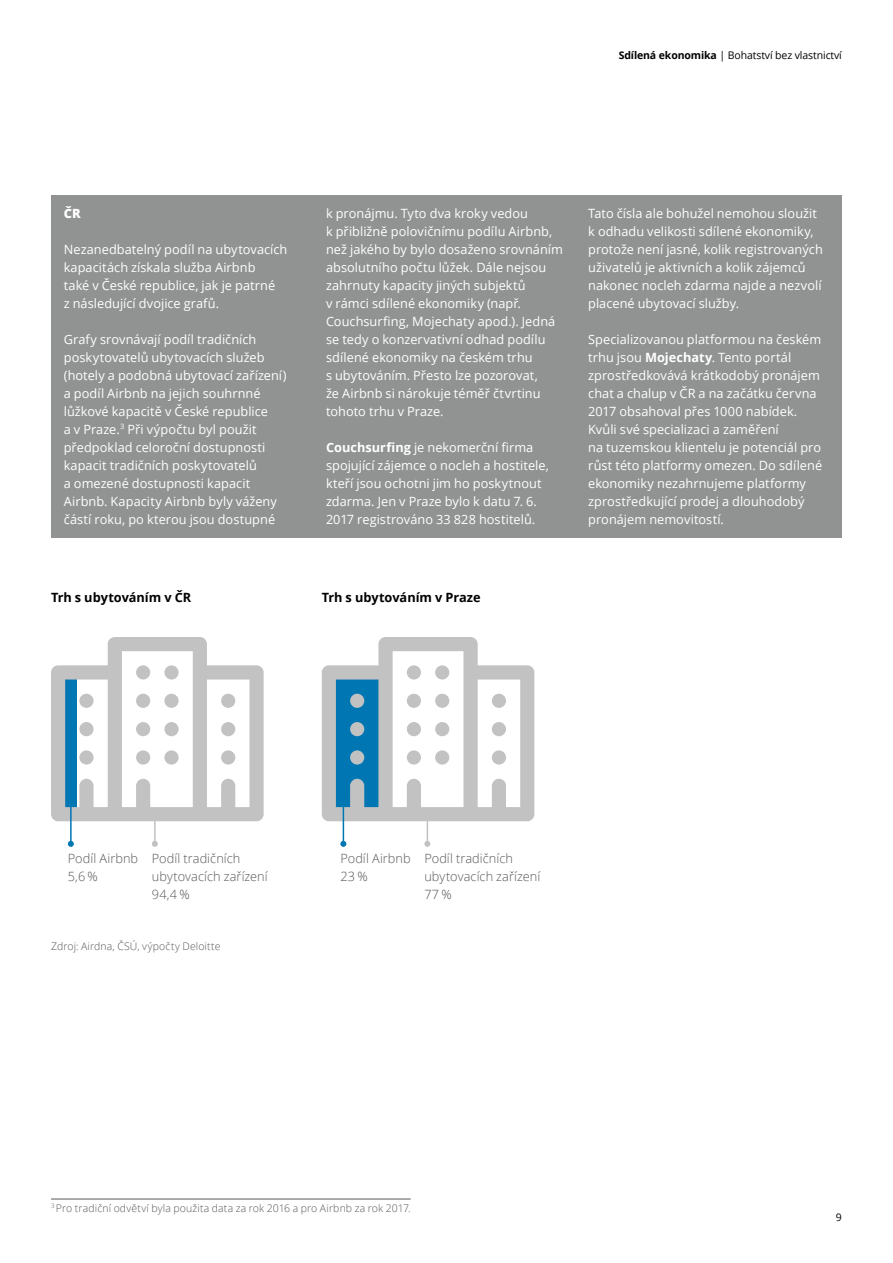
<style>
.page{position:relative;width:893px;height:1263px;background:#fff}
.page>*{position:absolute;margin:0;border:0;box-sizing:border-box;transform-origin:0 0}
.Body_copy__8_5_12pt{font:12.75px/18px "Open Sans";letter-spacing:.005em;color:#fff}
.Body_copy__8_5_12pt-2{font:300 12.75px/18px "Open Sans";letter-spacing:.005em;color:#565656}
.Chart_Table_heading{font:700 12.75px "Open Sans";color:#000}
.Body_copy__8_5_12pt-3{font:800 12.75px "Open Sans";color:#fff}
.Footnote__7_9_5pt{font:300 10.5px "Open Sans";letter-spacing:.01em;color:#565656}
.t1{font:10.5px "Open Sans";letter-spacing:-.01em;color:#000}
.s1{font-weight:700}
</style>
<div class="page">
<div style="left:51px;top:195px;width:791px;height:342px;background:#919292"></div>
<hr style="left:51px;top:1199px;width:360px;height:1px;background:#565656">
<svg style="left:51px;top:637px;width:213px;height:184px"></svg>
<svg style="left:322px;top:637px;width:212px;height:184px"></svg>
<hr style="left:70px;top:804px;width:2px;height:40px;background:#0076b3">
<svg style="left:68px;top:841px;width:6px;height:6px"></svg>
<hr style="left:343px;top:804px;width:1px;height:40px;background:#0076b3">
<svg style="left:340px;top:841px;width:6px;height:6px"></svg>
<hr style="left:154px;top:811px;width:2px;height:33px;background:#c2c2c3">
<svg style="left:152px;top:841px;width:6px;height:6px"></svg>
<hr style="left:427px;top:811px;width:1px;height:33px;background:#c2c2c3">
<svg style="left:424px;top:841px;width:6px;height:6px"></svg>
<p class="t1" style="left:619px;top:48px;width:225px"><span class="s1">Sdílená ekonomika</span> | Bohatství bez vlastnictví</p>
<p class="Body_copy__8_5_12pt-3" style="left:64px;top:203px;width:18px">ČR</p>
<p class="Body_copy__8_5_12pt" style="left:64px;top:240px;width:225px">Nezanedbatelný podíl na ubytovacích kapacitách získala služba Airbnb<br>také v České republice, jak je patrné<br>z následující dvojice grafů.</p>
<p class="Body_copy__8_5_12pt" style="left:64px;top:330px;width:224px">Grafy srovnávají podíl tradičních poskytovatelů ubytovacích služeb (hotely a podobná ubytovací zařízení) a podíl Airbnb na jejich souhrnné lůžkové kapacitě v České republice<br>a v Praze.<sup>3</sup> Při výpočtu byl použit předpoklad celoroční dostupnosti kapacit tradičních poskytovatelů<br>a omezené dostupnosti kapacit Airbnb. Kapacity Airbnb byly váženy částí roku, po kterou jsou dostupné</p>
<p class="Body_copy__8_5_12pt" style="left:326px;top:204px;width:238px">k pronájmu. Tyto dva kroky vedou<br>k přibližně polovičnímu podílu Airbnb, než jakého by bylo dosaženo srovnáním absolutního počtu lůžek. Dále nejsou zahrnuty kapacity jiných subjektů<br>v rámci sdílené ekonomiky (např.<br>Couchsurfing, Mojechaty apod.). Jedná se tedy o konzervativní odhad podílu sdílené ekonomiky na českém trhu<br>s ubytováním. Přesto lze pozorovat,<br>že Airbnb si nárokuje téměř čtvrtinu tohoto trhu v Praze.</p>
<p class="Body_copy__8_5_12pt" style="left:326px;top:438px;width:224px"><span class="s1">Couchsurfing</span> je nekomerční firma spojující zájemce o nocleh a hostitele, kteří jsou ochotni jim ho poskytnout zdarma. Jen v Praze bylo k datu 7. 6.<br>2017 registrováno 33 828 hostitelů.</p>
<p class="Chart_Table_heading" style="left:51px;top:589px;width:142px">Trh s ubytováním v ČR</p>
<p class="Chart_Table_heading" style="left:322px;top:589px;width:160px">Trh s ubytováním v Praze</p>
<p class="Body_copy__8_5_12pt" style="left:588px;top:204px;width:236px">Tato čísla ale bohužel nemohou sloužit k odhadu velikosti sdílené ekonomiky, protože není jasné, kolik registrovaných uživatelů je aktivních a kolik zájemců nakonec nocleh zdarma najde a nezvolí placené ubytovací služby.</p>
<p class="Body_copy__8_5_12pt" style="left:588px;top:330px;width:235px">Specializovanou platformou na českém trhu jsou <span class="s1">Mojechaty</span>. Tento portál zprostředkovává krátkodobý pronájem chat a chalup v ČR a na začátku června 2017 obsahoval přes 1000 nabídek.<br>Kvůli své specializaci a zaměření<br>na tuzemskou klientelu je potenciál pro růst této platformy omezen. Do sdílené ekonomiky nezahrnujeme platformy zprostředkující prodej a dlouhodobý pronájem nemovitostí.</p>
<p class="Body_copy__8_5_12pt-2" style="left:68px;top:849px;width:72px">Podíl Airbnb</p>
<p class="Body_copy__8_5_12pt-2" style="left:68px;top:867px;width:32px">5,6 %</p>
<p class="Body_copy__8_5_12pt-2" style="left:152px;top:849px;width:117px">Podíl tradičních ubytovacích zařízení</p>
<p class="Body_copy__8_5_12pt-2" style="left:152px;top:885px;width:39px">94,4 %</p>
<p class="Footnote__7_9_5pt" style="left:51px;top:939px;width:171px">Zdroj: Airdna, ČSÚ, výpočty Deloitte</p>
<p class="Body_copy__8_5_12pt-2" style="left:340px;top:849px;width:72px">Podíl Airbnb</p>
<p class="Body_copy__8_5_12pt-2" style="left:340px;top:867px;width:29px">23 %</p>
<p class="Body_copy__8_5_12pt-2" style="left:424px;top:849px;width:117px">Podíl tradičních ubytovacích zařízení</p>
<p class="Body_copy__8_5_12pt-2" style="left:424px;top:885px;width:29px">77 %</p>
<p class="Footnote__7_9_5pt" style="left:51px;top:1201px;width:361px"><sup>3</sup> Pro tradiční odvětví byla použita data za rok 2016 a pro Airbnb za rok 2017.</p>
<p class="t1" style="left:836px;top:1210px;width:8px">9</p>
</div>
